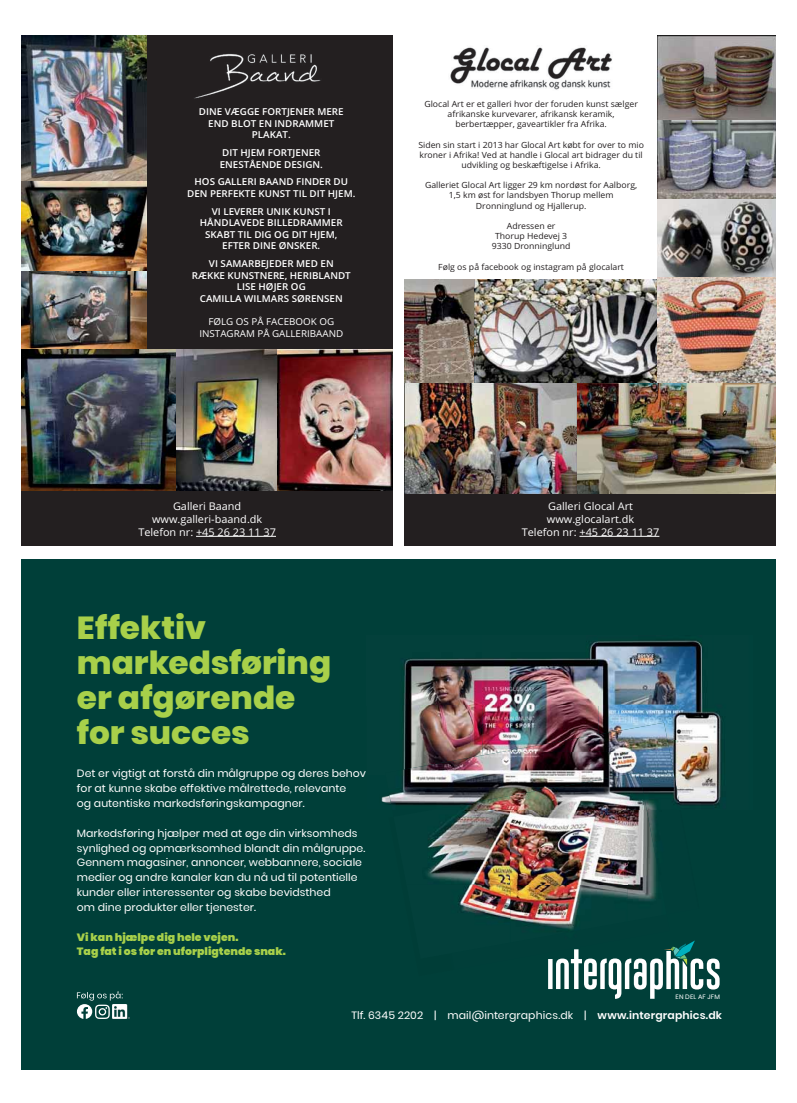
<style>
.page{position:relative;width:797px;height:1103px;background:#fff}
.page>*{position:absolute;margin:0;border:0;box-sizing:border-box;transform-origin:0 0}
.t1{font:800 31.8px/35px "Poppins";color:#a8d04a}
.t2{font:10.6px/14.8px "Poppins";color:#fff}
.t3{font:10.6px/12.7px "Open Sans";color:#fff;text-align:center}
.t4{font:900 10.6px/14.8px "Poppins";color:#a8d04a}
.t5{font:600 9.5px/11.7px "Open Sans";color:#fff;text-align:center}
.t6{font:9.5px/11.7px "Open Sans";color:#fff;text-align:center}
.t7{font:8.5px/10.2px "Open Sans";color:#231f20;text-align:center}
.t8{font:6.4px "Poppins";letter-spacing:.03em;color:#fff}
.s1{font-weight:600}
</style>
<div class="page">
<div style="left:21px;top:35px;width:371px;height:511px;background:#231f20"></div>
<img style="left:175px;top:349px;width:217px;height:142px">
<img style="left:21px;top:36px;width:126px;height:313px">
<img style="left:21px;top:349px;width:154px;height:142px">
<img style="left:194px;top:53px;width:127px;height:46px">
<hr style="left:196px;top:536px;width:80px;height:1px;background:#fff">
<img style="left:657px;top:36px;width:118px;height:346px">
<img style="left:404px;top:382px;width:371px;height:112px">
<img style="left:405px;top:280px;width:269px;height:102px">
<div style="left:404px;top:494px;width:371px;height:52px;background:#231f20"></div>
<hr style="left:579px;top:536px;width:80px;height:1px;background:#fff">
<img style="left:450px;top:47px;width:162px;height:43px">
<div style="left:21px;top:559px;width:754px;height:511px;background:#003f39"></div>
<img style="left:403px;top:640px;width:300px;height:65px">
<img style="left:714px;top:705px;width:8px;height:103px">
<img style="left:403px;top:705px;width:79px;height:46px">
<img style="left:482px;top:705px;width:116px;height:46px">
<img style="left:598px;top:705px;width:116px;height:35px">
<img style="left:669px;top:740px;width:45px;height:66px">
<img style="left:381px;top:796px;width:4px;height:7px">
<img style="left:385px;top:751px;width:295px;height:59px">
<img style="left:501px;top:722px;width:168px;height:30px">
<img style="left:458px;top:884px;width:52px;height:35px">
<img style="left:510px;top:884px;width:117px;height:46px">
<img style="left:627px;top:810px;width:30px;height:91px">
<img style="left:427px;top:810px;width:200px;height:74px">
<img style="left:431px;top:772px;width:215px;height:38px">
<svg style="left:548px;top:940px;width:171px;height:59px"></svg>
<svg style="left:77px;top:991px;width:46px;height:28px"></svg>
<img style="left:112px;top:1004px;width:18px;height:15px">
<p class="t5" style="left:199px;top:107px;width:146px">DINE VÆGGE FORTJENER MERE<br>END BLOT EN INDRAMMET<br>PLAKAT.</p>
<p class="t5" style="left:220px;top:147px;width:105px;text-align:left">DIT HJEM FORTJENER<br>ENESTÅENDE DESIGN.</p>
<p class="t5" style="left:187px;top:177px;width:170px">HOS GALLERI BAAND FINDER DU<br>DEN PERFEKTE KUNST TIL DIT HJEM.</p>
<p class="t5" style="left:200px;top:206px;width:144px">VI LEVERER UNIK KUNST I<br>HÅNDLAVEDE BILLEDRAMMER<br>SKABT TIL DIG OG DIT HJEM,<br>EFTER DINE ØNSKER.</p>
<p class="t5" style="left:192px;top:259px;width:160px">VI SAMARBEJEDER MED EN<br>RÆKKE KUNSTNERE, HERIBLANDT<br>LISE HØJER OG<br>CAMILLA WILMARS SØRENSEN</p>
<p class="t6" style="left:199px;top:317px;width:145px">FØLG OS PÅ FACEBOOK OG<br>INSTAGRAM PÅ GALLERIBAAND</p>
<p class="t7" style="left:424px;top:100px;width:215px">Glocal Art er et galleri hvor der foruden kunst sælger afrikanske kurvevarer, afrikansk keramik, berbertæpper, gaveartikler fra Afrika.</p>
<p class="t7" style="left:418px;top:140px;width:227px">Siden sin start i 2013 har Glocal Art købt for over to mio kroner i Afrika! Ved at handle i Glocal art bidrager du til udvikling og beskæftigelse i Afrika.</p>
<p class="t7" style="left:425px;top:181px;width:214px">Galleriet Glocal Art ligger 29 km nordøst for Aalborg,<br>1,5 km øst for landsbyen Thorup mellem<br>Dronninglund og Hjallerup.</p>
<p class="t7" style="left:492px;top:222px;width:80px">Adressen er<br>Thorup Hedevej 3<br>9330 Dronninglund</p>
<p class="t7" style="left:438px;top:262px;width:187px">Følg os på facebook og instagram på glocalart</p>
<p class="t3" style="left:138px;top:501px;width:139px">Galleri Baand www.galleri-baand.dk<br>Telefon nr: +45 26 23 11 37</p>
<h1 class="t1" style="left:77px;top:614px;width:256px">Effektiv markedsføring er afgørende for succes</h1>
<p class="t2" style="left:77px;top:767px;width:291px">Det er vigtigt at forstå din målgruppe og deres behov for at kunne skabe effektive målrettede, relevante<br>og autentiske markedsføringskampagner.</p>
<p class="t2" style="left:77px;top:827px;width:290px">Markedsføring hjælper med at øge din virksomheds synlighed og opmærksomhed blandt din målgruppe.<br>Gennem magasiner, annoncer, webbannere, sociale medier og andre kanaler kan du nå ud til potentielle kunder eller interessenter og skabe bevidsthed<br>om dine produkter eller tjenester.</p>
<p class="t4" style="left:77px;top:930px;width:210px">Vi kan hjælpe dig hele vejen.<br>Tag fat i os for en uforpligtende snak.</p>
<p class="t3" style="left:521px;top:501px;width:139px">Galleri Glocal Art www.glocalart.dk<br>Telefon nr: +45 26 23 11 37</p>
<p class="t8" style="left:675px;top:994px;width:46px">EN DEL AF JFM</p>
<p class="t2" style="left:351px;top:1009px;width:372px">Tlf. 6345 2202 | mail@intergraphics.dk | <span class="s1">www.intergraphics.dk</span></p>
</div>
